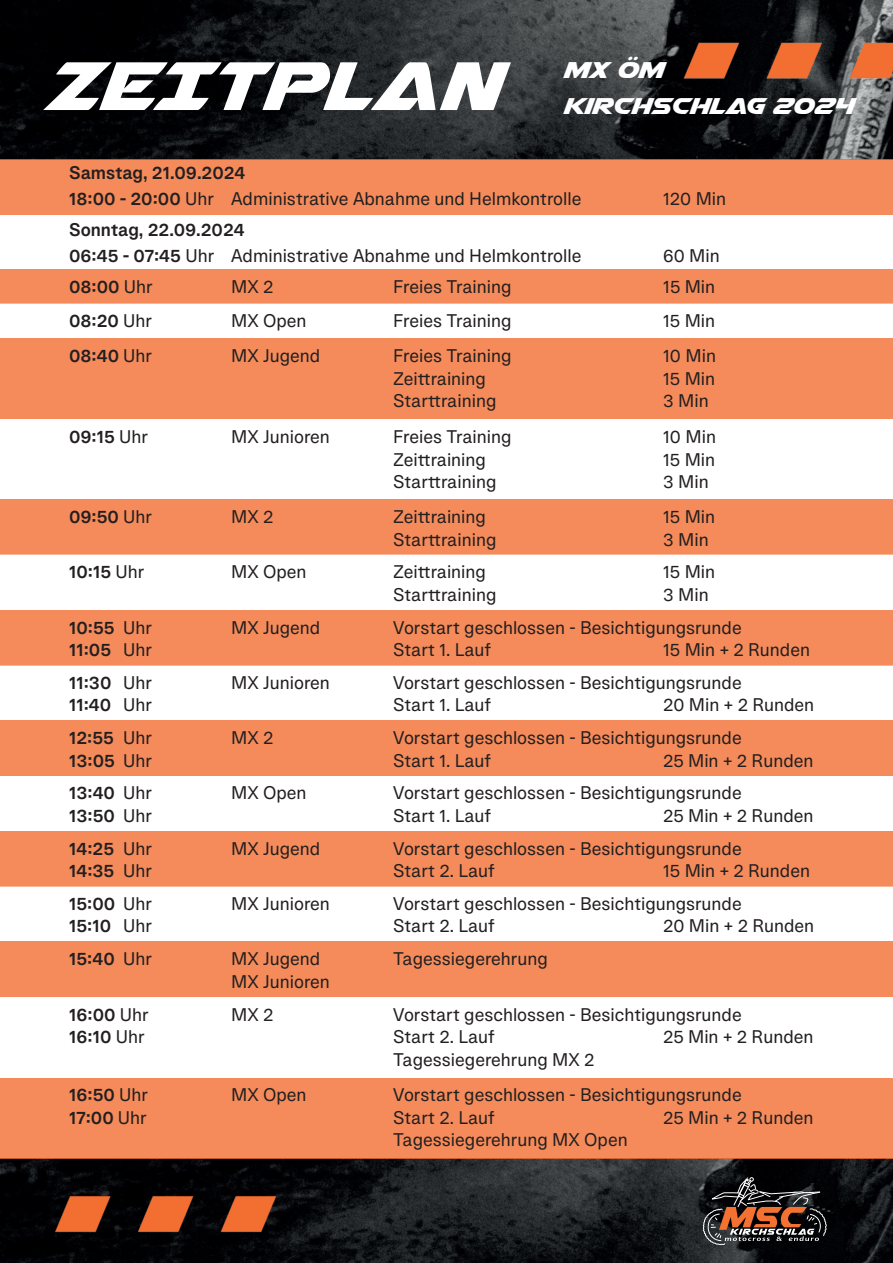
<style>
.page{position:relative;width:893px;height:1263px;background:#fff}
.page>*{position:absolute;margin:0;border:0;box-sizing:border-box;transform-origin:0 0}
.t1{font:90px "Airstrike";color:#fff}
.t2{font:30px/36px "Airstrike";color:#fff}
.t3{font:18px/25.5px "Eins Sans";color:#231f20}
.t4{font:700 18px "Eins Sans";color:#231f20}
.s1{font-weight:700}
.s2{font-weight:400}
</style>
<div class="page">
<img style="left:0;top:0;width:893px;height:159px">
<img style="left:0;top:1159px;width:893px;height:104px">
<div style="left:0;top:159px;width:893px;height:55px;background:#f58b5a"></div>
<div style="left:0;top:270px;width:893px;height:34px;background:#f58b5a"></div>
<div style="left:0;top:338px;width:893px;height:81px;background:#f58b5a"></div>
<div style="left:0;top:499px;width:893px;height:56px;background:#f58b5a"></div>
<div style="left:0;top:610px;width:893px;height:55px;background:#f58b5a"></div>
<div style="left:0;top:721px;width:893px;height:55px;background:#f58b5a"></div>
<div style="left:0;top:831px;width:893px;height:55px;background:#f58b5a"></div>
<div style="left:0;top:942px;width:893px;height:55px;background:#f58b5a"></div>
<div style="left:0;top:1078px;width:893px;height:81px;background:#f58b5a"></div>
<svg style="left:703px;top:1177px;width:124px;height:68px;background:#473630"></svg>
<img style="left:0;top:1179px;width:310px;height:84px">
<img style="left:585px;top:0;width:308px;height:112px">
<h1 class="t1" style="left:41px;top:45px;width:456px">ZEITPLAN</h1>
<h2 class="t2" style="left:562px;top:51px;width:291px">MX ÖM kirchschlag 2024</h2>
<p class="t3" style="left:69px;top:160px;width:514px"><span class="s1">Samstag, 21.09.2024<br>18:00 - 20:00</span> Uhr Administrative Abnahme und Helmkontrolle</p>
<p class="t3" style="left:69px;top:217px;width:514px"><span class="s1">Sonntag, 22.09.2024<br>06:45 - 07:45</span> Uhr Administrative Abnahme und Helmkontrolle</p>
<p class="t3" style="left:663px;top:186px;width:65px">120 Min</p>
<p class="t3" style="left:663px;top:243px;width:58px">60 Min</p>
<p class="t4" style="left:69px;top:276px;width:85px">08:00 <span class="s2">Uhr</span></p>
<p class="t3" style="left:231px;top:274px;width:44px">MX 2</p>
<p class="t3" style="left:393px;top:274px;width:120px">Freies Training</p>
<p class="t3" style="left:663px;top:274px;width:54px">15 Min</p>
<p class="t4" style="left:69px;top:310px;width:84px">08:20 <span class="s2">Uhr</span></p>
<p class="t3" style="left:231px;top:308px;width:77px">MX Open</p>
<p class="t3" style="left:393px;top:308px;width:120px">Freies Training</p>
<p class="t3" style="left:663px;top:308px;width:54px">15 Min</p>
<p class="t4" style="left:69px;top:345px;width:84px">08:40 <span class="s2">Uhr</span></p>
<p class="t3" style="left:231px;top:343px;width:91px">MX Jugend</p>
<p class="t3" style="left:393px;top:343px;width:120px">Freies Training</p>
<p class="t3" style="left:663px;top:343px;width:54px">10 Min</p>
<p class="t3" style="left:393px;top:366px;width:94px">Zeittraining</p>
<p class="t3" style="left:663px;top:366px;width:54px">15 Min</p>
<p class="t3" style="left:393px;top:388px;width:105px">Starttraining</p>
<p class="t3" style="left:663px;top:388px;width:47px">3 Min</p>
<p class="t4" style="left:69px;top:426px;width:80px">09:15 <span class="s2">Uhr</span></p>
<p class="t3" style="left:231px;top:424px;width:100px">MX Junioren</p>
<p class="t3" style="left:393px;top:424px;width:120px">Freies Training</p>
<p class="t3" style="left:663px;top:424px;width:54px">10 Min</p>
<p class="t3" style="left:393px;top:446px;width:94px">Zeittraining</p>
<p class="t3" style="left:663px;top:446px;width:54px">15 Min</p>
<p class="t3" style="left:393px;top:469px;width:105px">Starttraining</p>
<p class="t3" style="left:663px;top:469px;width:47px">3 Min</p>
<p class="t4" style="left:69px;top:505px;width:84px">09:50 <span class="s2">Uhr</span></p>
<p class="t3" style="left:231px;top:504px;width:44px">MX 2</p>
<p class="t3" style="left:393px;top:504px;width:94px">Zeittraining</p>
<p class="t3" style="left:663px;top:504px;width:54px">15 Min</p>
<p class="t3" style="left:393px;top:526px;width:105px">Starttraining</p>
<p class="t3" style="left:663px;top:526px;width:47px">3 Min</p>
<p class="t4" style="left:69px;top:561px;width:77px">10:15 <span class="s2">Uhr</span></p>
<p class="t3" style="left:231px;top:559px;width:77px">MX Open</p>
<p class="t3" style="left:393px;top:559px;width:94px">Zeittraining</p>
<p class="t3" style="left:663px;top:559px;width:54px">15 Min</p>
<p class="t3" style="left:393px;top:581px;width:105px">Starttraining</p>
<p class="t3" style="left:663px;top:581px;width:47px">3 Min</p>
<p class="t4" style="left:69px;top:616px;width:84px">10:55 <span class="s2">Uhr</span></p>
<p class="t3" style="left:231px;top:614px;width:91px">MX Jugend</p>
<p class="t3" style="left:393px;top:614px;width:350px">Vorstart geschlossen - Besichtigungsrunde</p>
<p class="t4" style="left:69px;top:639px;width:84px">11:05 <span class="s2">Uhr</span></p>
<p class="t3" style="left:393px;top:637px;width:100px">Start 1. Lauf</p>
<p class="t3" style="left:663px;top:637px;width:148px">15 Min + 2 Runden</p>
<p class="t4" style="left:69px;top:671px;width:84px">11:30 <span class="s2">Uhr</span></p>
<p class="t3" style="left:231px;top:669px;width:100px">MX Junioren</p>
<p class="t3" style="left:393px;top:669px;width:350px">Vorstart geschlossen - Besichtigungsrunde</p>
<p class="t4" style="left:69px;top:694px;width:84px">11:40 <span class="s2">Uhr</span></p>
<p class="t3" style="left:393px;top:692px;width:100px">Start 1. Lauf</p>
<p class="t3" style="left:663px;top:692px;width:152px">20 Min + 2 Runden</p>
<p class="t4" style="left:69px;top:727px;width:84px">12:55 <span class="s2">Uhr</span></p>
<p class="t3" style="left:231px;top:725px;width:44px">MX 2</p>
<p class="t3" style="left:393px;top:725px;width:350px">Vorstart geschlossen - Besichtigungsrunde</p>
<p class="t4" style="left:69px;top:749px;width:84px">13:05 <span class="s2">Uhr</span></p>
<p class="t3" style="left:393px;top:747px;width:100px">Start 1. Lauf</p>
<p class="t3" style="left:663px;top:747px;width:152px">25 Min + 2 Runden</p>
<p class="t4" style="left:69px;top:782px;width:84px">13:40 <span class="s2">Uhr</span></p>
<p class="t3" style="left:231px;top:780px;width:77px">MX Open</p>
<p class="t3" style="left:393px;top:780px;width:350px">Vorstart geschlossen - Besichtigungsrunde</p>
<p class="t4" style="left:69px;top:804px;width:84px">13:50 <span class="s2">Uhr</span></p>
<p class="t3" style="left:393px;top:803px;width:100px">Start 1. Lauf</p>
<p class="t3" style="left:663px;top:803px;width:152px">25 Min + 2 Runden</p>
<p class="t4" style="left:69px;top:837px;width:84px">14:25 <span class="s2">Uhr</span></p>
<p class="t3" style="left:231px;top:835px;width:91px">MX Jugend</p>
<p class="t3" style="left:393px;top:835px;width:350px">Vorstart geschlossen - Besichtigungsrunde</p>
<p class="t4" style="left:69px;top:860px;width:84px">14:35 <span class="s2">Uhr</span></p>
<p class="t3" style="left:393px;top:858px;width:103px">Start 2. Lauf</p>
<p class="t3" style="left:663px;top:858px;width:148px">15 Min + 2 Runden</p>
<p class="t4" style="left:69px;top:892px;width:84px">15:00 <span class="s2">Uhr</span></p>
<p class="t3" style="left:231px;top:891px;width:100px">MX Junioren</p>
<p class="t3" style="left:393px;top:891px;width:350px">Vorstart geschlossen - Besichtigungsrunde</p>
<p class="t4" style="left:69px;top:915px;width:84px">15:10 <span class="s2">Uhr</span></p>
<p class="t3" style="left:393px;top:913px;width:103px">Start 2. Lauf</p>
<p class="t3" style="left:663px;top:913px;width:152px">20 Min + 2 Runden</p>
<p class="t4" style="left:69px;top:948px;width:84px">15:40 <span class="s2">Uhr</span></p>
<p class="t3" style="left:231px;top:946px;width:91px">MX Jugend</p>
<p class="t3" style="left:393px;top:946px;width:156px">Tagessiegerehrung</p>
<p class="t3" style="left:231px;top:968px;width:100px">MX Junioren</p>
<p class="t4" style="left:69px;top:1003px;width:81px">16:00 <span class="s2">Uhr</span></p>
<p class="t3" style="left:231px;top:1001px;width:44px">MX 2</p>
<p class="t3" style="left:393px;top:1001px;width:350px">Vorstart geschlossen - Besichtigungsrunde</p>
<p class="t4" style="left:69px;top:1025px;width:77px">16:10 <span class="s2">Uhr</span></p>
<p class="t3" style="left:393px;top:1024px;width:103px">Start 2. Lauf</p>
<p class="t3" style="left:663px;top:1024px;width:152px">25 Min + 2 Runden</p>
<p class="t3" style="left:393px;top:1046px;width:203px">Tagessiegerehrung MX 2</p>
<p class="t4" style="left:69px;top:1084px;width:80px">16:50 <span class="s2">Uhr</span></p>
<p class="t3" style="left:231px;top:1082px;width:77px">MX Open</p>
<p class="t3" style="left:393px;top:1082px;width:350px">Vorstart geschlossen - Besichtigungsrunde</p>
<p class="t4" style="left:69px;top:1106px;width:79px">17:00 <span class="s2">Uhr</span></p>
<p class="t3" style="left:393px;top:1104px;width:103px">Start 2. Lauf</p>
<p class="t3" style="left:663px;top:1104px;width:152px">25 Min + 2 Runden</p>
<p class="t3" style="left:393px;top:1127px;width:236px">Tagessiegerehrung MX Open</p>
</div>
